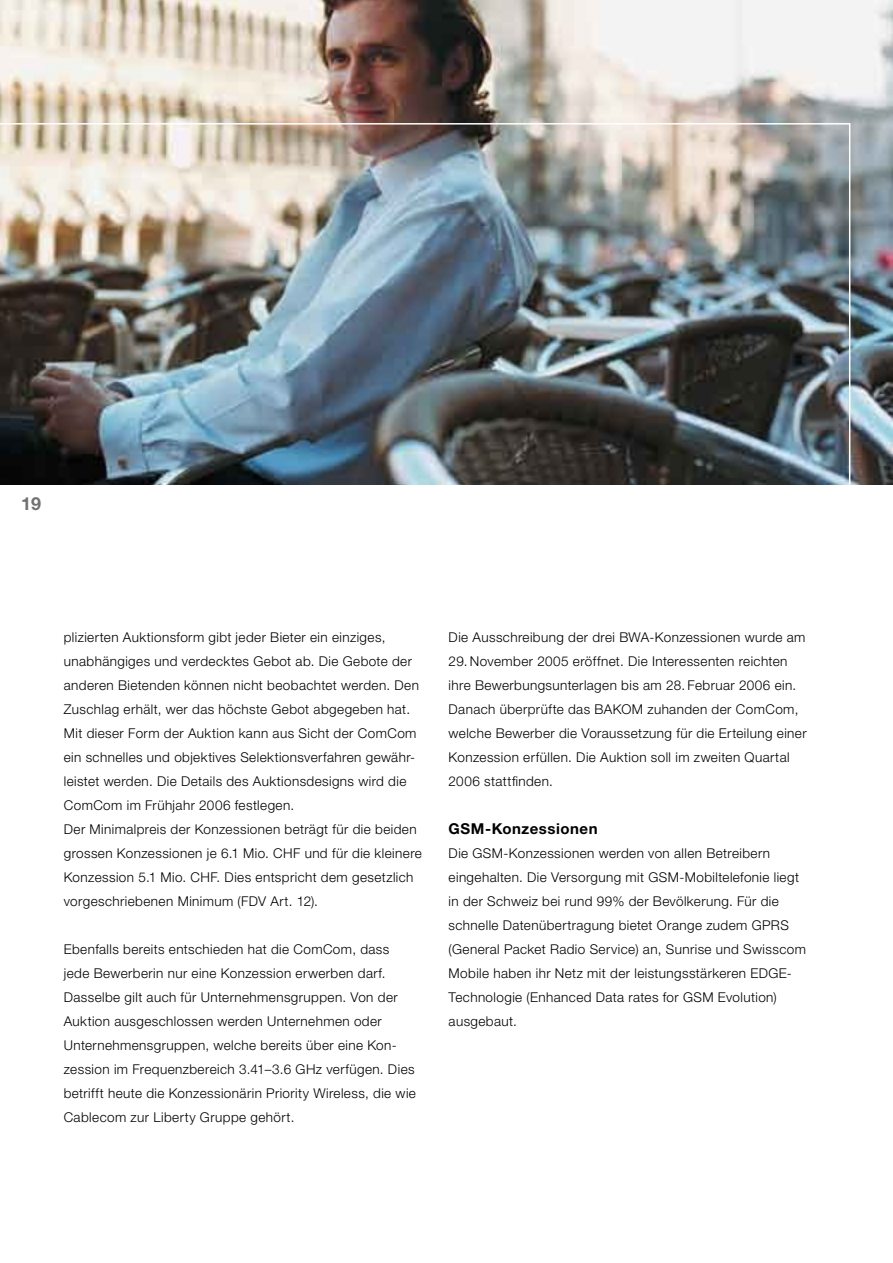
<style>
.page{position:relative;width:893px;height:1263px;background:#fff}
.page>*{position:absolute;margin:0;border:0;box-sizing:border-box;transform-origin:0 0}
.t1{font:700 18px "Helvetica Neue";color:#707173}
.t2{font:700 15px "Helvetica Neue";letter-spacing:.035em;color:#000}
.t3{font:300 13.5px/24px "Helvetica Neue";letter-spacing:.03em;color:#000}
</style>
<div class="page">
<img style="left:0;top:0;width:893px;height:485px">
<img style="left:0;top:122px;width:851px;height:363px">
<h1 class="t1" style="left:21px;top:492px;width:11px">19</h1>
<p class="t3" style="left:64px;top:625px;width:360px">plizierten Auktionsform gibt jeder Bieter ein einziges, unabhängiges und verdecktes Gebot ab. Die Gebote der anderen Bietenden können nicht beobachtet werden. Den Zuschlag erhält, wer das höchste Gebot abgegeben hat.<br>Mit dieser Form der Auktion kann aus Sicht der ComCom ein schnelles und objektives Selektionsverfahren gewähr&shy;leistet werden. Die Details des Auktionsdesigns wird die ComCom im Frühjahr 2006 festlegen.<br>Der Minimalpreis der Konzessionen beträgt für die beiden grossen Konzessionen je 6.1 Mio. CHF und für die kleinere Konzession 5.1 Mio. CHF. Dies entspricht dem gesetzlich vorgeschriebenen Minimum (FDV Art. 12).</p>
<p class="t3" style="left:64px;top:937px;width:354px">Ebenfalls bereits entschieden hat die ComCom, dass jede Bewerberin nur eine Konzession erwerben darf.<br>Dasselbe gilt auch für Unternehmensgruppen. Von der Auktion ausgeschlossen werden Unternehmen oder Unternehmens-gruppen, welche bereits über eine Kon&shy;zession im Frequenz-bereich 3.41–3.6 GHz verfügen. Dies betrifft heute die Konzessionärin Priority Wireless, die wie Cablecom zur Liberty Gruppe gehört.</p>
<p class="t3" style="left:449px;top:625px;width:358px">Die Ausschreibung der drei BWA-Konzessionen wurde am</p>
<p class="t3" style="left:449px;top:649px;width:359px">29. November 2005 eröffnet. Die Interessenten reichten ihre Bewerbungsunterlagen bis am 28. Februar 2006 ein.<br>Danach überprüfte das BAKOM zuhanden der ComCom, welche Bewerber die Voraussetzung für die Erteilung einer Konzession erfüllen. Die Auktion soll im zweiten Quartal 2006 stattfinden.</p>
<p class="t2" style="left:449px;top:819px;width:150px">GSM-Konzessionen</p>
<p class="t3" style="left:449px;top:841px;width:359px">Die GSM-Konzessionen werden von allen Betreibern eingehalten. Die Versorgung mit GSM-Mobiltelefonie liegt in der Schweiz bei rund 99% der Bevölkerung. Für die schnelle Datenübertragung bietet Orange zudem GPRS (General Packet Radio Service) an, Sunrise und Swisscom Mobile haben ihr Netz mit der leistungsstärkeren EDGE-Technologie (Enhanced Data rates for GSM Evolution) ausgebaut.</p>
</div>
